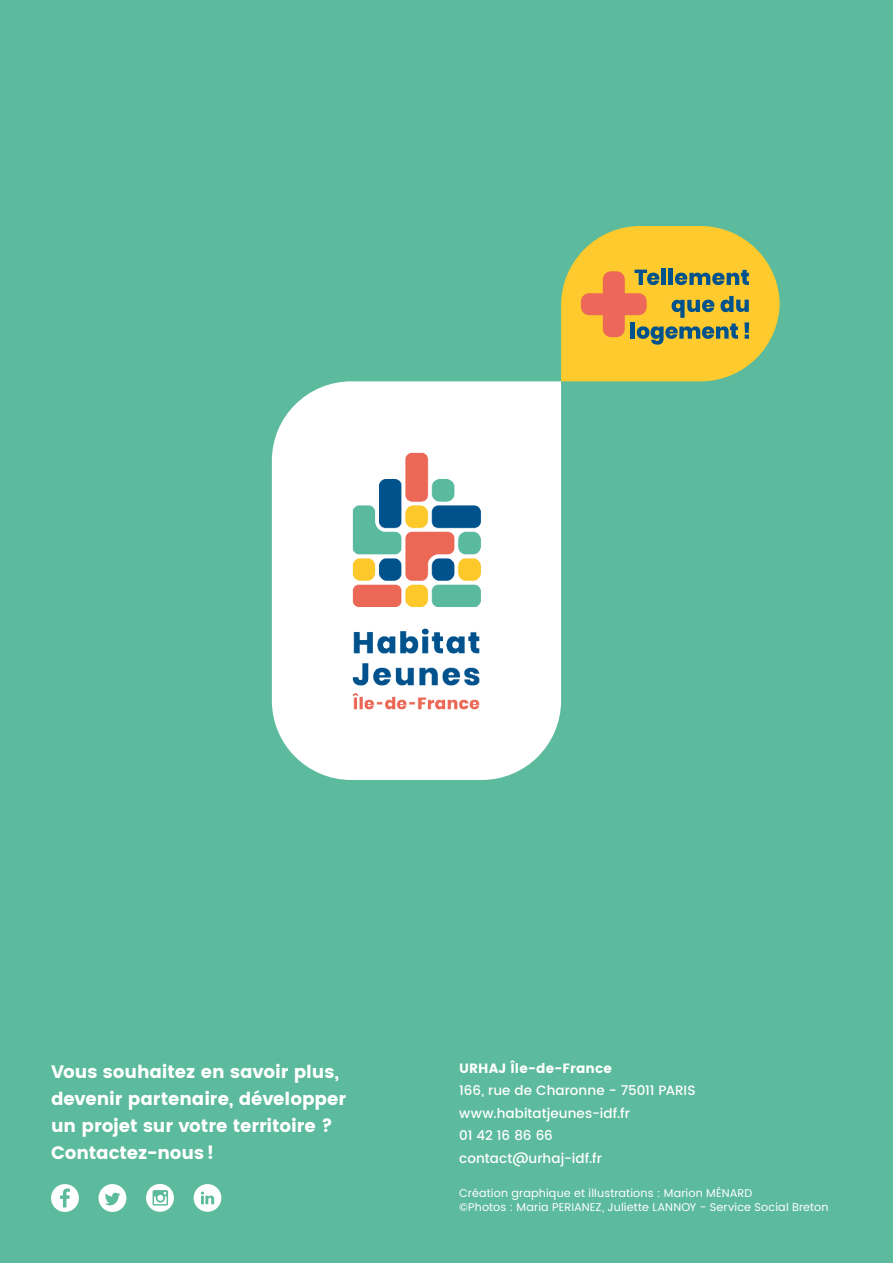
<style>
.page{position:relative;width:893px;height:1263px;background:#5cba9d}
.page>*{position:absolute;margin:0;border:0;box-sizing:border-box;transform-origin:0 0}
.t1{font:18px/27px "Poppins";letter-spacing:-.005em;color:#fff}
.t2{font:500 13.5px/22.5px "Poppins";letter-spacing:.005em;color:#fff}
.t3{font:13.5px "Poppins";letter-spacing:.01em;color:#fff}
.t4{font:11.25px/13.5px "Poppins";letter-spacing:.015em;color:#fff}
</style>
<div class="page">
<svg style="left:272px;top:381px;width:289px;height:399px"></svg>
<div style="left:99px;top:1184px;width:27px;height:28px;background:#fff;border-radius:50%"></div>
<svg style="left:105px;top:1193px;width:16px;height:12px"></svg>
<svg style="left:146px;top:1184px;width:28px;height:28px"></svg>
<svg style="left:153px;top:1190px;width:15px;height:15px"></svg>
<div style="left:51px;top:1184px;width:28px;height:28px;background:#fff;border-radius:50%"></div>
<svg style="left:60px;top:1188px;width:10px;height:19px"></svg>
<div style="left:194px;top:1184px;width:27px;height:28px;background:#fff;border-radius:50%"></div>
<svg style="left:201px;top:1191px;width:13px;height:13px"></svg>
<img style="left:301px;top:402px;width:231px;height:357px">
<svg style="left:561px;top:226px;width:219px;height:155px;background:#d5b844"></svg>
<h1 class="t1" style="left:51px;top:1058px;width:297px">Vous souhaitez en savoir plus, devenir partenaire, développer un projet sur votre territoire ?<br>Contactez-nous !</h1>
<p class="t3" style="left:459px;top:1059px;width:154px">URHAJ Île-de-France</p>
<p class="t2" style="left:459px;top:1079px;width:238px">166, rue de Charonne - 75011 PARIS www.habitatjeunes-idf.fr<br>01 42 16 86 66 contact@urhaj-idf.fr</p>
<p class="t4" style="left:459px;top:1187px;width:371px">Création graphique et illustrations : Marion MÉNARD<br>©Photos : Maria PERIANEZ, Juliette LANNOY - Service Social Breton</p>
</div>
